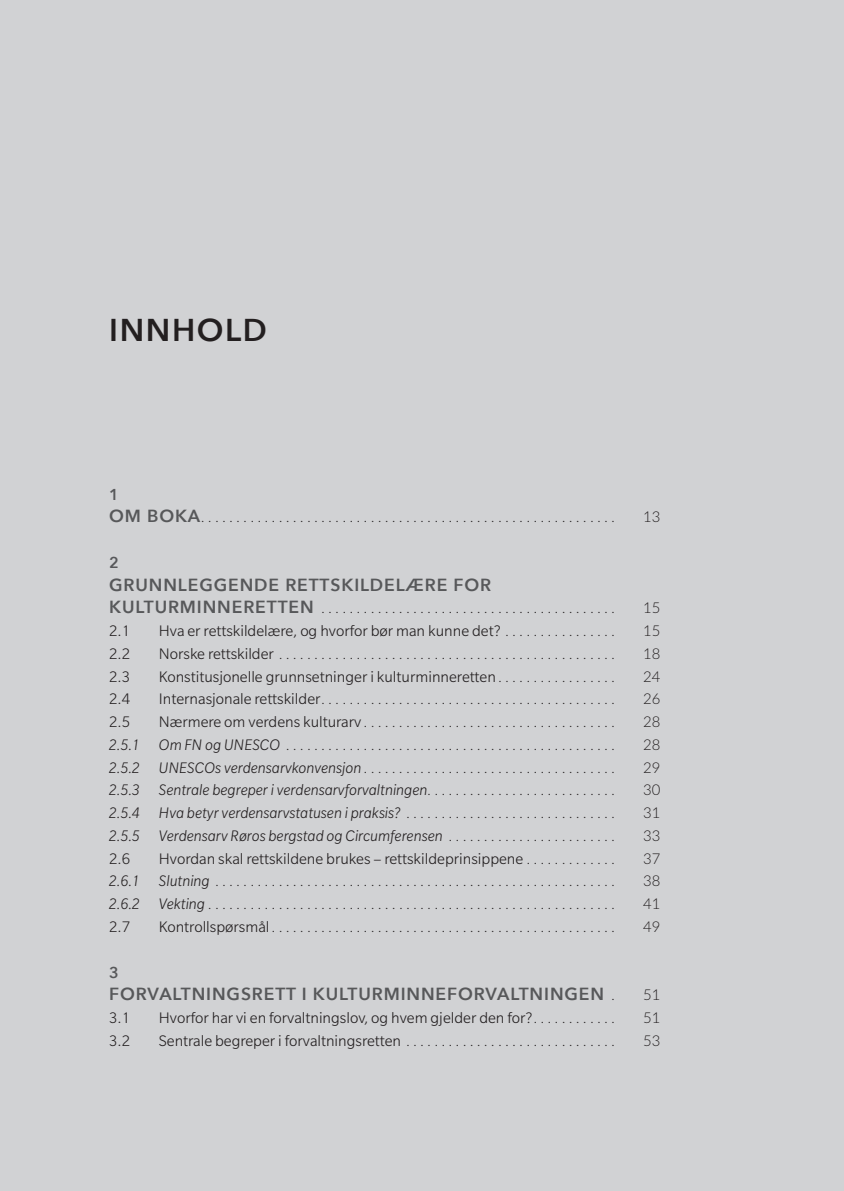
<style>
.page{position:relative;width:844px;height:1191px;background:#fff}
.page>*{position:absolute;margin:0;border:0;box-sizing:border-box;transform-origin:0 0}
.t1{font:600 31.5px "Avenir Next";letter-spacing:.05em;color:#231f20}
.t2{font:600 17.5px "Avenir Next";letter-spacing:.05em;color:#57585a}
.t3{font:300 16.62px "Slate Pro";color:#231f20}
.t4{font:italic 300 16.62px "Slate Pro";color:#231f20}
.t5{font:600 15.75px "Avenir Next";color:#57585a}
.t6{font:300 14.88px "Lato";color:#231f20}
.t7{font:300 14px "Lato";color:#231f20}
.s1{font-family:"Avenir Next";font-weight:600;font-size:17.5px;color:#57585a}
.s2{font-family:"Lato";font-size:14px}
.s3{font-family:"Slate Pro";font-size:16.62px}
.s4{font-family:"Slate Pro";font-style:italic;font-size:16.62px}
.s5{font-family:"Lato";font-style:normal;font-size:14px}
.s6{font-family:"Lato";font-weight:300;font-size:14px;color:#231f20}
</style>
<div class="page">
<div style="left:0;top:0;width:843px;height:1191px;background:#d1d2d4"></div>
<h1 class="t1" style="left:109px;top:303px;width:159px">INNHOLD</h1>
<p class="t5" style="left:109px;top:480px;width:11px">1</p>
<p class="t7" style="left:109px;top:507px;width:507px"><span class="s1">OM BOKA</span> . . . . . . . . . . . . . . . . . . . . . . . . . . . . . . . . . . . . . . . . . . . . . . . . . . . . . . . . . . .</p>
<p class="t6" style="left:643px;top:506px;width:19px">13</p>
<p class="t5" style="left:109px;top:549px;width:11px">2</p>
<p class="t2" style="left:109px;top:569px;width:383px">GRUNNLEGGENDE RETTSKILDELÆRE FOR</p>
<p class="t7" style="left:109px;top:598px;width:507px"><span class="s1">KULTURMINNERETTEN</span> . . . . . . . . . . . . . . . . . . . . . . . . . . . . . . . . . . . . . . . . . .</p>
<p class="t6" style="left:643px;top:597px;width:19px">15</p>
<p class="t3" style="left:109px;top:622px;width:22px">2.1</p>
<p class="t3" style="left:159px;top:622px;width:457px">Hva er rettskildelære, og hvorfor bør man kunne det? <span class="s2">. . . . . . . . . . . . . . . .</span></p>
<p class="t6" style="left:643px;top:620px;width:19px">15</p>
<p class="t3" style="left:109px;top:645px;width:22px">2.2</p>
<p class="t7" style="left:159px;top:644px;width:457px"><span class="s3">Norske rettskilder</span> . . . . . . . . . . . . . . . . . . . . . . . . . . . . . . . . . . . . . . . . . . . . . . . .</p>
<p class="t6" style="left:643px;top:643px;width:19px">18</p>
<p class="t3" style="left:109px;top:668px;width:22px">2.3</p>
<p class="t3" style="left:159px;top:668px;width:457px">Konstitusjonelle grunnsetninger i kulturminneretten <span class="s2">. . . . . . . . . . . . . . . . .</span></p>
<p class="t6" style="left:643px;top:666px;width:19px">24</p>
<p class="t3" style="left:109px;top:690px;width:22px">2.4</p>
<p class="t7" style="left:159px;top:689px;width:457px"><span class="s3">Internasjonale rettskilder</span> . . . . . . . . . . . . . . . . . . . . . . . . . . . . . . . . . . . . . . . . . .</p>
<p class="t6" style="left:643px;top:688px;width:19px">26</p>
<p class="t3" style="left:109px;top:713px;width:22px">2.5</p>
<p class="t7" style="left:159px;top:712px;width:457px"><span class="s3">Nærmere om verdens kulturarv</span> . . . . . . . . . . . . . . . . . . . . . . . . . . . . . . . . . . . .</p>
<p class="t6" style="left:643px;top:711px;width:19px">28</p>
<p class="t7" style="left:109px;top:735px;width:507px"><span class="s4">2.5.1 Om FN og UNESCO</span> . . . . . . . . . . . . . . . . . . . . . . . . . . . . . . . . . . . . . . . . . . . . . . .</p>
<p class="t6" style="left:643px;top:734px;width:19px">28</p>
<p class="t7" style="left:109px;top:758px;width:507px"><span class="s4">2.5.2 UNESCOs verdensarvkonvensjon</span> . . . . . . . . . . . . . . . . . . . . . . . . . . . . . . . . . . . .</p>
<p class="t6" style="left:643px;top:757px;width:19px">29</p>
<p class="t4" style="left:109px;top:781px;width:507px">2.5.3 Sentrale begreper i verdensarvforvaltningen <span class="s5">. . . . . . . . . . . . . . . . . . . . . . . . . . .</span></p>
<p class="t6" style="left:643px;top:779px;width:19px">30</p>
<p class="t4" style="left:109px;top:804px;width:507px">2.5.4 Hva betyr verdensarvstatusen i praksis? <span class="s5">. . . . . . . . . . . . . . . . . . . . . . . . . . . . . .</span></p>
<p class="t6" style="left:643px;top:802px;width:19px">31</p>
<p class="t4" style="left:109px;top:827px;width:507px">2.5.5 Verdensarv Røros bergstad og Circumferensen <span class="s5">. . . . . . . . . . . . . . . . . . . . . . . .</span></p>
<p class="t6" style="left:643px;top:825px;width:19px">33</p>
<p class="t3" style="left:109px;top:850px;width:22px">2.6</p>
<p class="t3" style="left:159px;top:850px;width:457px">Hvordan skal rettskildene brukes – rettskildeprinsippene <span class="s2">. . . . . . . . . . . . .</span></p>
<p class="t6" style="left:643px;top:848px;width:19px">37</p>
<p class="t7" style="left:109px;top:871px;width:507px"><span class="s4">2.6.1 Slutning</span> . . . . . . . . . . . . . . . . . . . . . . . . . . . . . . . . . . . . . . . . . . . . . . . . . . . . . . . . .</p>
<p class="t6" style="left:643px;top:870px;width:19px">38</p>
<p class="t7" style="left:109px;top:894px;width:507px"><span class="s4">2.6.2 Vekting</span> . . . . . . . . . . . . . . . . . . . . . . . . . . . . . . . . . . . . . . . . . . . . . . . . . . . . . . . . . .</p>
<p class="t6" style="left:643px;top:893px;width:19px">41</p>
<p class="t3" style="left:109px;top:918px;width:22px">2.7</p>
<p class="t7" style="left:159px;top:917px;width:457px"><span class="s3">Kontrollspørsmål</span> . . . . . . . . . . . . . . . . . . . . . . . . . . . . . . . . . . . . . . . . . . . . . . . . .</p>
<p class="t6" style="left:643px;top:916px;width:19px">49</p>
<p class="t5" style="left:109px;top:958px;width:11px">3</p>
<p class="t2" style="left:109px;top:979px;width:507px">FORVALTNINGSRETT I KULTURMINNEFORVALTNINGEN <span class="s6">.</span></p>
<p class="t6" style="left:643px;top:984px;width:19px">51</p>
<p class="t3" style="left:109px;top:1009px;width:22px">3.1</p>
<p class="t3" style="left:159px;top:1009px;width:457px">Hvorfor har vi en forvaltningslov, og hvem gjelder den for? <span class="s2">. . . . . . . . . . . .</span></p>
<p class="t6" style="left:643px;top:1007px;width:19px">51</p>
<p class="t3" style="left:109px;top:1032px;width:22px">3.2</p>
<p class="t3" style="left:159px;top:1032px;width:457px">Sentrale begreper i forvaltningsretten <span class="s2">. . . . . . . . . . . . . . . . . . . . . . . . . . . . . .</span></p>
<p class="t6" style="left:643px;top:1030px;width:19px">53</p>
</div>
